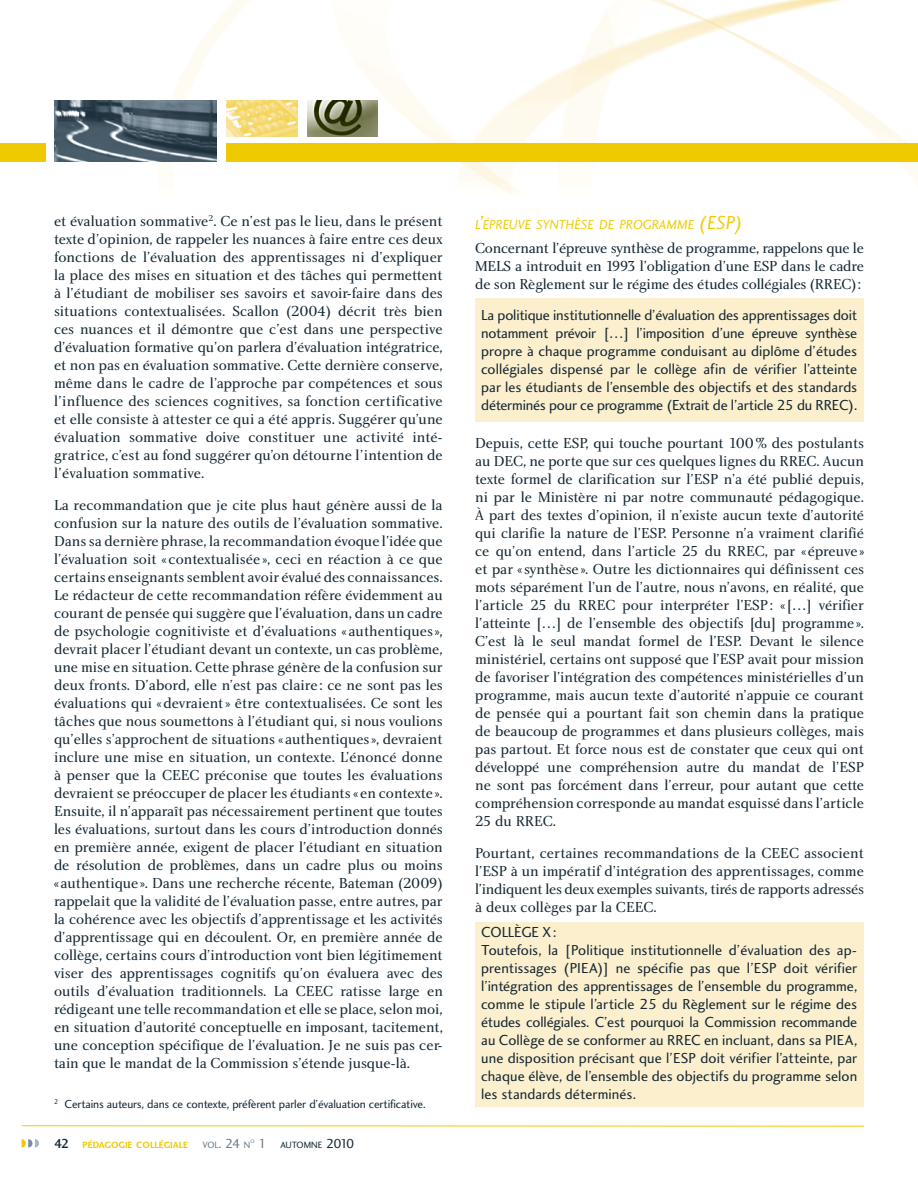
<style>
.page{position:relative;width:918px;height:1188px;background:#fff}
.page>*{position:absolute;margin:0;border:0;box-sizing:border-box;transform-origin:0 0}
.t1{font:15px/18px "Charlotte Book Plain";letter-spacing:-.005em;color:#142733;text-align:justify}
.t2{font:15px/18px "Charlotte Sans Book Plain";color:#142733;text-align:justify}
.t3{font:13.65px "Charlotte Sans Book Italic Plain";letter-spacing:-.005em;color:#f0ca00}
.t4{font:12px "Charlotte Sans Book Plain";letter-spacing:-.01em;color:#142733}
.t5{font:9.45px "Charlotte Sans Bold Plain";color:#f0ca00}
.t6{font:9.45px "Charlotte Sans Book Plain";color:#142733}
.t7{font:9.45px "Charlotte Sans Book Plain";color:#687a88}
.t8{font:5.55px "Charlotte Sans Book Plain";color:#687a88}
.s1{font-family:"Charlotte Sans Medium Plain";font-size:13.5px;color:#142733}
.s2{font-size:13.5px}
.s3{font-size:13.5px;color:#687a88}
.s4{font-size:19.5px}
</style>
<div class="page">
<div style="left:475px;top:922px;width:389px;height:185px;background:#fbefce"></div>
<div style="left:475px;top:298px;width:389px;height:124px;background:#fbefce"></div>
<img style="left:0;top:0;width:918px;height:194px">
<img style="left:55px;top:101px;width:162px;height:61px">
<img style="left:307px;top:101px;width:71px;height:36px">
<img style="left:227px;top:101px;width:70px;height:36px">
<hr style="left:22px;top:1125px;width:842px;height:2px;background:#f0ca00">
<div style="left:227px;top:144px;width:691px;height:18px;background:#f0ca00"></div>
<div style="left:0;top:144px;width:46px;height:18px;background:#f0ca00"></div>
<svg style="left:22px;top:1139px;width:17px;height:9px"></svg>
<p class="t1" style="left:54px;top:213px;width:390px">et évaluation sommative<sup>2</sup>. Ce n’est pas le lieu, dans le présent texte d’opinion, de rappeler les nuances à faire entre ces deux fonctions de l’évaluation des apprentissages ni d’expliquer la place des mises en situation et des tâches qui permettent à l’étudiant de mobiliser ses savoirs et savoir-faire dans des situations contextualisées. Scallon (2004) décrit très bien ces nuances et il démontre que c’est dans une perspective d’évaluation formative qu’on parlera d’évaluation intégratrice, et non pas en évaluation sommative. Cette dernière conserve, même dans le cadre de l’approche par compétences et sous l’influence des sciences cognitives, sa fonction certificative et elle consiste à attester ce qui a été appris. Suggérer qu’une évaluation sommative doive constituer une activité inté&shy;gratrice, c’est au fond suggérer qu’on détourne l’intention de l’évaluation sommative.</p>
<p class="t1" style="left:54px;top:497px;width:390px">La recommandation que je cite plus haut génère aussi de la confusion sur la nature des outils de l’évaluation sommative.<br>Dans sa dernière phrase, la recommandation évoque l’idée que l’évaluation soit « contextualisée », ceci en réaction à ce que certains enseignants semblent avoir évalué des connaissances.<br>Le rédacteur de cette recommandation réfère évidemment au courant de pensée qui suggère que l’évaluation, dans un cadre de psychologie cognitiviste et d’évaluations « authentiques », devrait placer l’étudiant devant un contexte, un cas problème, une mise en situation. Cette phrase génère de la confusion sur deux fronts. D’abord, elle n’est pas claire : ce ne sont pas les évaluations qui « devraient » être contextualisées. Ce sont les tâches que nous soumettons à l’étudiant qui, si nous voulions qu’elles s’approchent de situations « authentiques », devraient inclure une mise en situation, un contexte. L’énoncé donne à penser que la CEEC préconise que toutes les évaluations devraient se préoccuper de placer les étudiants « en contexte ».<br>Ensuite, il n’apparaît pas nécessairement pertinent que toutes les évaluations, surtout dans les cours d’introduction donnés en première année, exigent de placer l’étudiant en situation de résolution de problèmes, dans un cadre plus ou moins « authentique ». Dans une recherche récente, Bateman (2009) rappelait que la validité de l’évaluation passe, entre autres, par la cohérence avec les objectifs d’apprentissage et les activités d’apprentissage qui en découlent. Or, en première année de collège, certains cours d’introduction vont bien légitimement viser des apprentissages cognitifs qu’on évaluera avec des outils d’évaluation traditionnels. La CEEC ratisse large en rédigeant une telle recommandation et elle se place, selon moi, en situation d’autorité conceptuelle en imposant, tacitement, une conception spécifique de l’évaluation. Je ne suis pas cer&shy;tain que le mandat de la Commission s’étende jusque-là.</p>
<p class="t4" style="left:54px;top:1100px;width:373px"><sup>2</sup> Certains auteurs, dans ce contexte, préfèrent parler d’évaluation certificative.</p>
<p class="t5" style="left:54px;top:1141px;width:136px"><span class="s1">42</span> PÉDAGOGIE COLLÉGIALE</p>
<p class="t7" style="left:202px;top:1141px;width:49px">VOL<span class="s2">. 24</span> N</p>
<p class="t8" style="left:250px;top:1139px;width:6px">O</p>
<p class="t6" style="left:258px;top:1141px;width:97px"><span class="s3">1</span> AUTOMNE <span class="s2">2010</span></p>
<p class="t3" style="left:475px;top:219px;width:269px">L<span class="s4">’</span>ÉPREUVE SYNTHÈSE DE PROGRAMME <span class="s4">(ESP)</span></p>
<p class="t1" style="left:475px;top:240px;width:390px">Concernant l’épreuve synthèse de programme, rappelons que le MELS a introduit en 1993 l’obligation d’une ESP dans le cadre de son Règlement sur le régime des études collégiales (RREC) :</p>
<p class="t2" style="left:481px;top:307px;width:378px">La politique institutionnelle d’évaluation des apprentissages doit notamment prévoir […] l’imposition d’une épreuve synthèse propre à chaque programme conduisant au diplôme d’études collégiales dispensé par le collège afin de vérifier l’atteinte par les étudiants de l’ensemble des objectifs et des standards déterminés pour ce programme (Extrait de l’article 25 du RREC).</p>
<p class="t1" style="left:475px;top:436px;width:390px">Depuis, cette ESP, qui touche pourtant 100 % des postulants au DEC, ne porte que sur ces quelques lignes du RREC. Aucun texte formel de clarification sur l’ESP n’a été publié depuis, ni par le Ministère ni par notre communauté pédagogique.<br>À part des textes d’opinion, il n’existe aucun texte d’autorité qui clarifie la nature de l’ESP. Personne n’a vraiment clarifié ce qu’on entend, dans l’article 25 du RREC, par « épreuve » et par « synthèse ». Outre les dictionnaires qui définissent ces mots séparément l’un de l’autre, nous n’avons, en réalité, que l’article 25 du RREC pour interpréter l’ESP : « […] vérifier l’atteinte […] de l’ensemble des objectifs [du] programme ».<br>C’est là le seul mandat formel de l’ESP. Devant le silence ministériel, certains ont supposé que l’ESP avait pour mission de favoriser l’intégration des compétences ministérielles d’un programme, mais aucun texte d’autorité n’appuie ce courant de pensée qui a pourtant fait son chemin dans la pratique de beaucoup de programmes et dans plusieurs collèges, mais pas partout. Et force nous est de constater que ceux qui ont développé une compréhension autre du mandat de l’ESP ne sont pas forcément dans l’erreur, pour autant que cette compréhension corresponde au mandat esquissé dans l’article 25 du RREC.</p>
<p class="t1" style="left:475px;top:845px;width:390px">Pourtant, certaines recommandations de la CEEC associent l’ESP à un impératif d’intégration des apprentissages, comme l’indiquent les deux exemples suivants, tirés de rapports adressés à deux collèges par la CEEC.</p>
<p class="t2" style="left:481px;top:924px;width:378px;text-align:left">COLLÈGE X:<br>Toutefois, la [Politique institutionnelle d’évaluation des ap&shy;prentissages (PIEA)] ne spécifie pas que l’ESP doit vérifier l’intégration des apprentissages de l’ensemble du programme, comme le stipule l’article 25 du Règlement sur le régime des études collégiales. C’est pourquoi la Commission recommande au Collège de se conformer au RREC en incluant, dans sa PIEA, une disposition précisant que l’ESP doit vérifier l’atteinte, par chaque élève, de l’ensemble des objectifs du programme selon les standards déterminés.</p>
</div>
